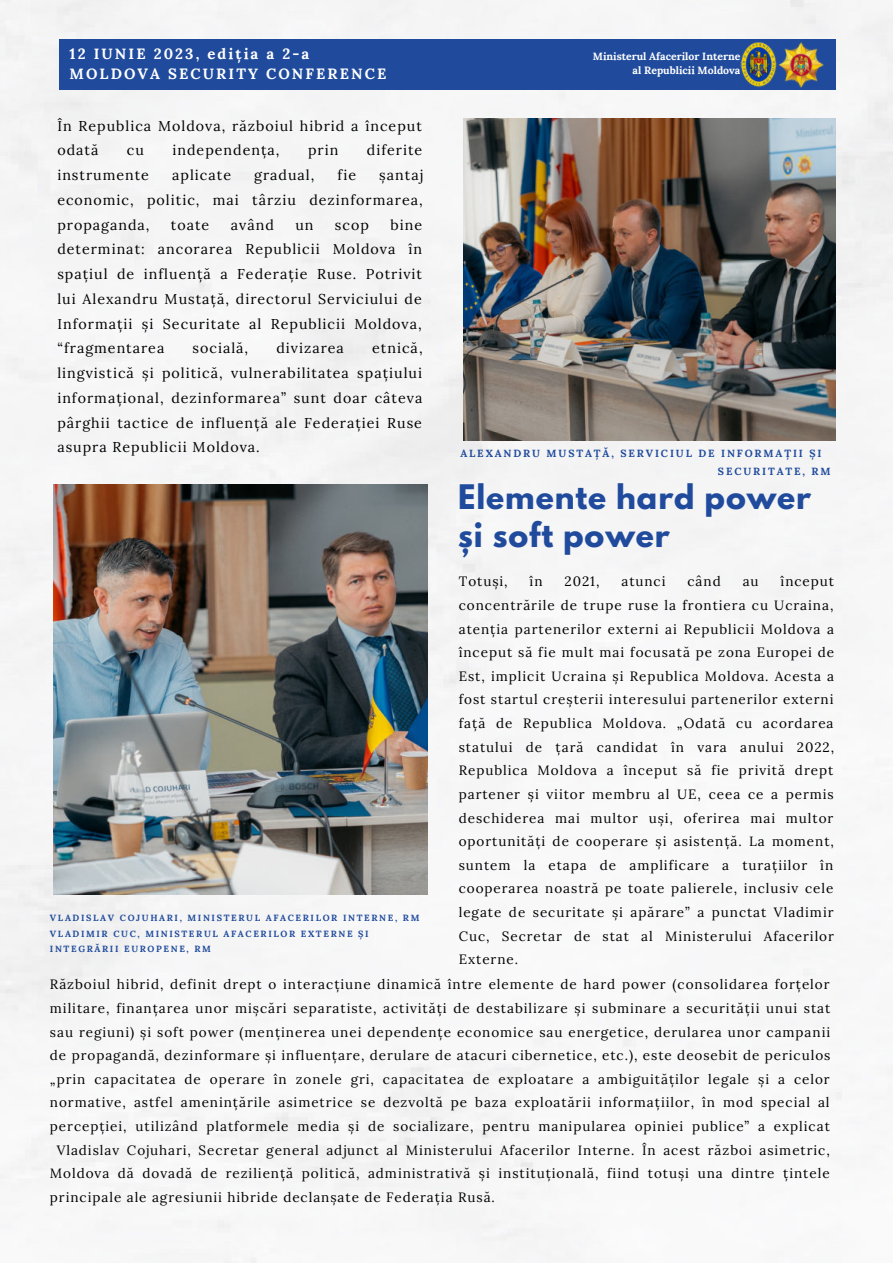
<style>
.page{position:relative;width:893px;height:1264px;background:#fff}
.page>*{position:absolute;margin:0;border:0;box-sizing:border-box;transform-origin:0 0}
.t1{font:700 30px/38.2px "League Spartan";letter-spacing:.03em;color:#204b9d}
.t2{font:700 14.85px/20.2px "Lora";letter-spacing:.14em;color:#fff}
.t3{font:14.25px/24.8px "Lora";letter-spacing:.07em;color:#000;text-align:justify}
.t4{font:13.5px/23.5px "Lora";letter-spacing:.07em;color:#000;text-align:justify}
.t5{font:700 10.5px/14px "Lora";color:#fff;text-align:right}
.t6{font:700 10.35px/18.1px "Lora";letter-spacing:.18em;color:#204b9d}
.t7{font:700 9px/15.8px "Lora";letter-spacing:.18em;color:#204b9d}
</style>
<div class="page">
<div style="left:0;top:0;width:892px;height:1262px;background:#f6f7f7"></div>
<img style="left:463px;top:118px;width:372px;height:323px">
<div style="left:59px;top:39px;width:776px;height:51px;background:#204b9d"></div>
<img style="left:54px;top:484px;width:373px;height:411px">
<img style="left:740px;top:42px;width:84px;height:46px">
<p class="t2" style="left:70px;top:42px;width:318px">12 IUNIE 2023, ediția a 2-a<br>MOLDOVA SECURITY CONFERENCE</p>
<p class="t3" style="left:57px;top:112px;width:366px">În Republica Moldova, războiul hibrid a început odată</p>
<p class="t3" style="left:127px;top:137px;width:19px">cu</p>
<p class="t3" style="left:172px;top:137px;width:108px">independența,</p>
<p class="t3" style="left:308px;top:137px;width:32px">prin</p>
<p class="t3" style="left:367px;top:137px;width:57px">diferite</p>
<p class="t3" style="left:57px;top:162px;width:93px">instrumente</p>
<p class="t3" style="left:172px;top:162px;width:60px">aplicate</p>
<p class="t3" style="left:254px;top:162px;width:62px">gradual,</p>
<p class="t3" style="left:337px;top:162px;width:20px">fie</p>
<p class="t3" style="left:57px;top:162px;width:367px;text-indent:322px">șantaj economic, politic, mai târziu dezinformarea, propaganda,</p>
<p class="t3" style="left:171px;top:211px;width:40px">toate</p>
<p class="t3" style="left:231px;top:211px;width:44px">având</p>
<p class="t3" style="left:295px;top:211px;width:20px">un</p>
<p class="t3" style="left:335px;top:211px;width:35px">scop</p>
<p class="t3" style="left:57px;top:211px;width:366px;text-indent:333px">bine determinat: ancorarea Republicii Moldova în spațiul de influență a Federație Ruse. Potrivit lui Alexandru Mustață, directorul Serviciului de Informații și Securitate al Republicii Moldova, “fragmentarea</p>
<p class="t3" style="left:57px;top:335px;width:367px;text-indent:315px">etnică, lingvistică și politică, vulnerabilitatea spațiului informațional, dezinformarea” sunt doar câteva pârghii tactice de influență ale Federației Ruse asupra Republicii Moldova.</p>
<p class="t3" style="left:192px;top:335px;width:57px">socială,</p>
<p class="t3" style="left:276px;top:335px;width:69px">divizarea</p>
<p class="t7" style="left:50px;top:909px;width:371px">VLADISLAV COJUHARI, MINISTERUL AFACERILOR INTERNE, RM<br>VLADIMIR CUC, MINISTERUL AFACERILOR EXTERNE ȘI<br>INTEGRĂRII EUROPENE, RM</p>
<p class="t5" style="left:593px;top:48px;width:149px">Ministerul Afacerilor Interne al Republicii Moldova</p>
<p class="t6" style="left:718px;top:442px;width:114px;text-indent:-257px">ALEXANDRU MUSTAȚĂ, SERVICIUL DE INFORMAȚII ȘI<br>SECURITATE, RM</p>
<h1 class="t1" style="left:458px;top:477px;width:354px">Elemente hard power și soft power</h1>
<p class="t4" style="left:458px;top:569px;width:50px">Totuși,</p>
<p class="t4" style="left:529px;top:569px;width:14px">în</p>
<p class="t4" style="left:564px;top:569px;width:36px">2021,</p>
<p class="t4" style="left:621px;top:569px;width:46px">atunci</p>
<p class="t4" style="left:687px;top:569px;width:35px">când</p>
<p class="t4" style="left:742px;top:569px;width:17px">au</p>
<p class="t4" style="left:458px;top:569px;width:377px;text-indent:322px">început concentrările de trupe ruse la frontiera cu Ucraina, atenția partenerilor externi ai Republicii Moldova a început să fie mult mai focusată pe zona Europei de Est, implicit Ucraina și Republica Moldova. Acesta a fost startul creșterii interesului partenerilor externi față de Republica Moldova. „Odată cu acordarea statului de țară candidat în vara anului 2022, Republica Moldova a început să fie privită drept partener și viitor membru al UE, ceea ce a permis deschiderea mai multor uși, oferirea mai multor oportunități de cooperare și asistență. La moment, suntem la etapa de amplificare a turațiilor în cooperarea noastră pe toate palierele, inclusiv cele legate de securitate și apărare” a punctat Vladimir Cuc, Secretar de stat al Ministerului Afacerilor Externe.</p>
<p class="t4" style="left:50px;top:971px;width:781px">Războiul hibrid, definit drept o interacțiune dinamică între elemente de hard power (consolidarea forțelor</p>
<p class="t4" style="left:50px;top:995px;width:781px">militare, finanțarea unor mișcări separatiste, activități de destabilizare și subminare a securității unui stat</p>
<p class="t4" style="left:50px;top:1019px;width:781px">sau regiuni) și soft power (menținerea unei dependențe economice sau energetice, derularea unor campanii</p>
<p class="t4" style="left:50px;top:1042px;width:782px">de propagandă, dezinformare și influențare, derulare de atacuri cibernetice, etc.), este deosebit de periculos</p>
<p class="t4" style="left:50px;top:1066px;width:781px">„prin capacitatea de operare în zonele gri, capacitatea de exploatare a ambiguităților legale și a celor</p>
<p class="t4" style="left:50px;top:1089px;width:781px">normative, astfel amenințările asimetrice se dezvoltă pe baza exploatării informațiilor, în mod special al</p>
<p class="t4" style="left:50px;top:1113px;width:781px">percepției, utilizând platformele media și de socializare, pentru manipularea opiniei publice” a explicat</p>
<p class="t4" style="left:57px;top:1137px;width:774px">Vladislav Cojuhari, Secretar general adjunct al Ministerului Afacerilor Interne. În acest război asimetric,</p>
<p class="t4" style="left:50px;top:1160px;width:781px">Moldova dă dovadă de reziliență politică, administrativă și instituțională, fiind totuși una dintre țintele</p>
<p class="t4" style="left:50px;top:1184px;width:446px">principale ale agresiunii hibride declanșate de Federația Rusă.</p>
</div>
